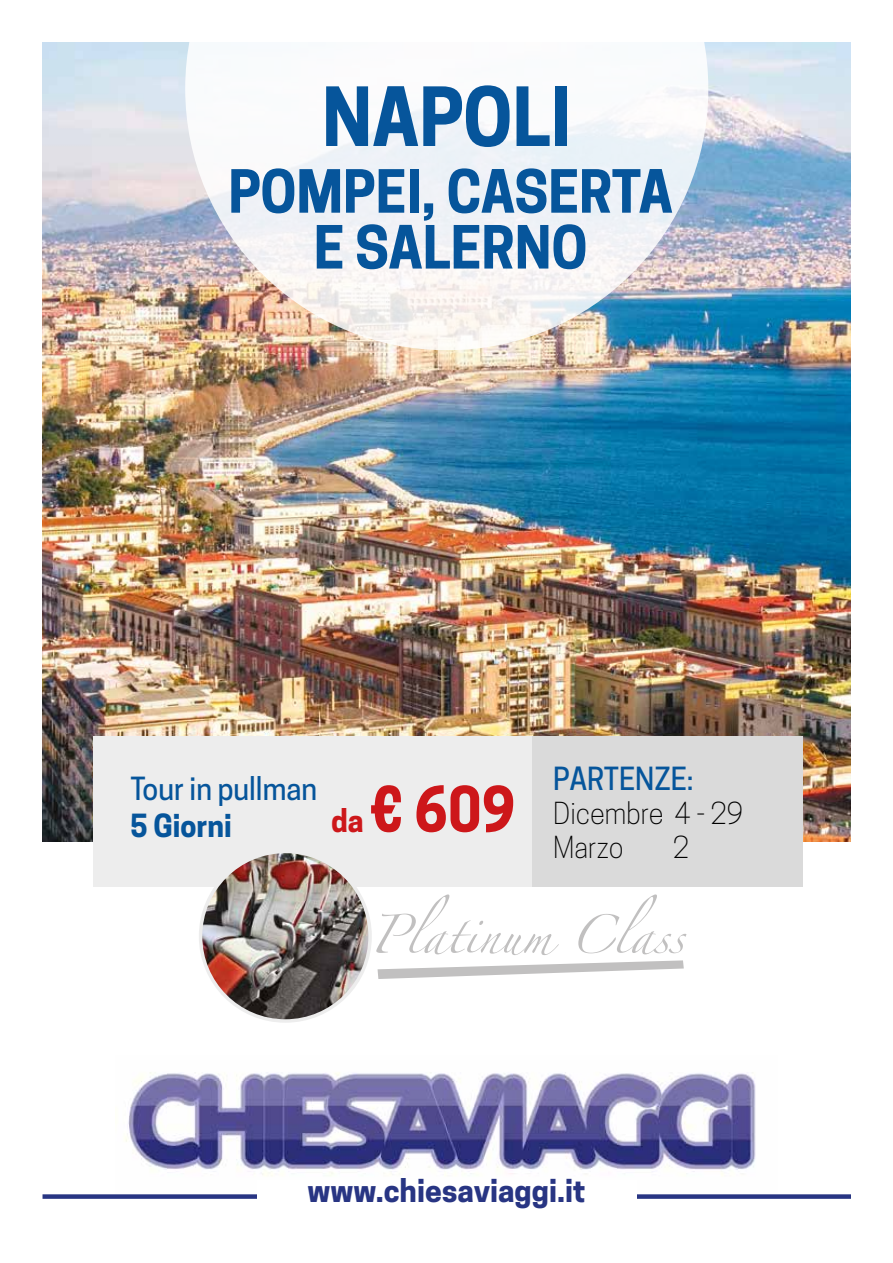
<style>
.page{position:relative;width:893px;height:1263px;background:#fff}
.page>*{position:absolute;margin:0;border:0;box-sizing:border-box;transform-origin:0 0}
.t1{font:700 76.5px "Cooper Hewitt";color:#06559b;scale:.96 1}
.t2{font:700 58.5px "Cooper Hewitt";color:#cd171a;scale:.96 1}
.t3{font:700 55.8px/55.8px "Cooper Hewitt";color:#06559b;text-align:center;scale:.96 1}
.t4{font:500 30px "Cooper Hewitt";color:#06559b;scale:.96 1}
.t5{font:700 30px "Cooper Hewitt";color:#283583}
.t6{font:700 30px "Cooper Hewitt";color:#06559b;scale:.96 1}
.t7{font:300 28.5px/34.2px "Cooper Hewitt";color:#000;scale:.96 1}
.s1{font-size:30px}
</style>
<div class="page">
<img style="left:43px;top:43px;width:807px;height:799px">
<svg style="left:185px;top:42px;width:523px;height:308px;fill:#f4f3f7"></svg>
<img style="left:125px;top:1072px;width:631px;height:104px">
<div style="left:43px;top:1194px;width:808px;height:5px;background:#283583"></div>
<div style="left:257px;top:1179px;width:380px;height:41px;background:#fff"></div>
<svg style="left:376px;top:894px;width:310px;height:85px"></svg>
<div style="left:516px;top:736px;width:287px;height:151px;background:#dadada"></div>
<div style="left:94px;top:736px;width:438px;height:151px;background:#ededed"></div>
<img style="left:201px;top:851px;width:169px;height:170px;border-radius:85px">
<h1 class="t1" style="left:322px;top:72px;width:261px">NAPOLI</h1>
<p class="t3" style="left:228px;top:164px;width:465px">POMPEI, CASERTA<br>E SALERNO</p>
<p class="t4" style="left:131px;top:771px;width:196px">Tour in pullman</p>
<p class="t6" style="left:131px;top:808px;width:107px">5 Giorni</p>
<p class="t2" style="left:331px;top:775px;width:194px"><span class="s1">da</span> € 609</p>
<p class="t4" style="left:553px;top:761px;width:148px">PARTENZE:</p>
<p class="t7" style="left:553px;top:796px;width:200px">Dicembre 4 - 29<br>Marzo</p>
<p class="t7" style="left:673px;top:831px;width:19px">2</p>
<p class="t5" style="left:308px;top:1173px;width:280px">www.chiesaviaggi.it</p>
</div>
